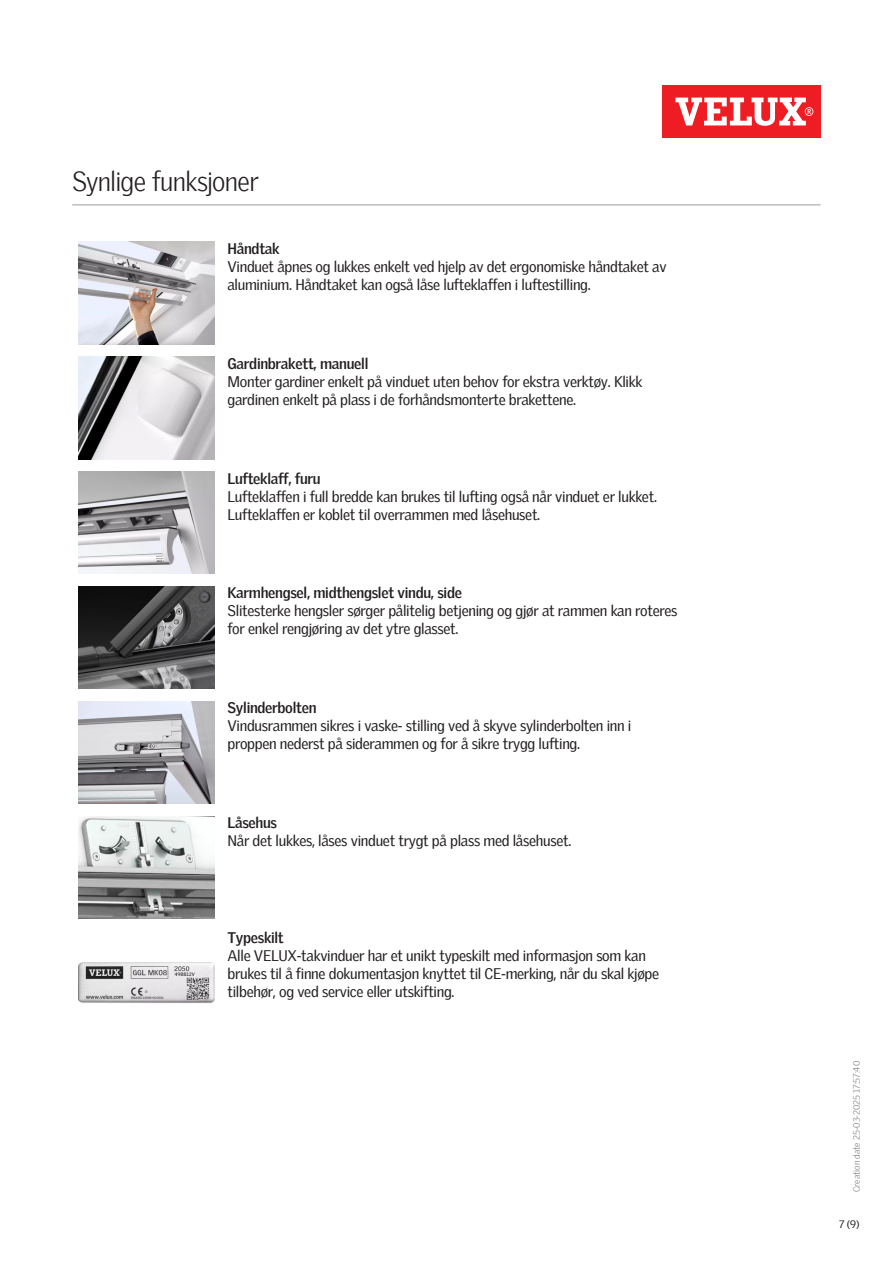
<style>
.page{position:relative;width:893px;height:1263px;background:#fff}
.page>*{position:absolute;margin:0;border:0;box-sizing:border-box;transform-origin:0 0}
.Headline_With_Line_B{font:300 27px "Velux Gothic";letter-spacing:-.025em;color:#231f20}
.Body_Heading{font:15px/18px "Velux Gothic";letter-spacing:-.02em;color:#231f20}
.t1{font:10.5px "Velux Gothic";color:#231f20}
.t2{font:300 9px "Velux Gothic";color:#7c7e81}
.s1{font-weight:700}
</style>
<div class="page">
<div style="left:662px;top:85px;width:159px;height:53px;background:#ee1d23"></div>
<svg style="left:675px;top:98px;width:138px;height:28px"></svg>
<hr style="left:72px;top:204px;width:749px;height:2px;background:#bcbdbb">
<img style="left:79px;top:242px;width:136px;height:102px">
<img style="left:79px;top:357px;width:136px;height:102px">
<img style="left:79px;top:472px;width:136px;height:102px">
<img style="left:79px;top:587px;width:136px;height:102px">
<img style="left:79px;top:701px;width:136px;height:102px">
<img style="left:79px;top:816px;width:136px;height:103px">
<img style="left:79px;top:962px;width:136px;height:41px">
<p class="Headline_With_Line_B" style="left:72px;top:161px;width:188px">Synlige funksjoner</p>
<p class="Body_Heading" style="left:227px;top:238px;width:441px"><span class="s1">Håndtak<br></span>Vinduet åpnes og lukkes enkelt ved hjelp av det ergonomiske håndtaket av aluminium. Håndtaket kan også låse lufteklaffen i luftestilling.</p>
<p class="Body_Heading" style="left:227px;top:353px;width:416px"><span class="s1">Gardinbrakett, manuell<br></span>Monter gardiner enkelt på vinduet uten behov for ekstra verktøy. Klikk gardinen enkelt på plass i de forhåndsmonterte brakettene.</p>
<p class="Body_Heading" style="left:227px;top:468px;width:431px"><span class="s1">Lufteklaff, furu<br></span>Lufteklaffen i full bredde kan brukes til lufting også når vinduet er lukket.<br>Lufteklaffen er koblet til overrammen med låsehuset.</p>
<p class="Body_Heading" style="left:227px;top:583px;width:451px"><span class="s1">Karmhengsel, midthengslet vindu, side<br></span>Slitesterke hengsler sørger pålitelig betjening og gjør at rammen kan roteres for enkel rengjøring av det ytre glasset.</p>
<p class="Body_Heading" style="left:227px;top:697px;width:405px"><span class="s1">Sylinderbolten<br></span>Vindusrammen sikres i vaske- stilling ved å skyve sylinderbolten inn i proppen nederst på siderammen og for å sikre trygg lufting.</p>
<p class="Body_Heading" style="left:227px;top:812px;width:345px"><span class="s1">Låsehus<br></span>Når det lukkes, låses vinduet trygt på plass med låsehuset.</p>
<p class="Body_Heading" style="left:227px;top:927px;width:433px"><span class="s1">Typeskilt<br></span>Alle VELUX-takvinduer har et unikt typeskilt med informasjon som kan brukes til å finne dokumentasjon knyttet til CE-merking, når du skal kjøpe tilbehør, og ved service eller utskifting.</p>
<p class="t2" style="left:850px;top:1192px;width:132px;rotate:-90deg">Creation date 25-03-2025 17:57:40</p>
<p class="t1" style="left:839px;top:1216px;width:22px">7 (9)</p>
</div>
